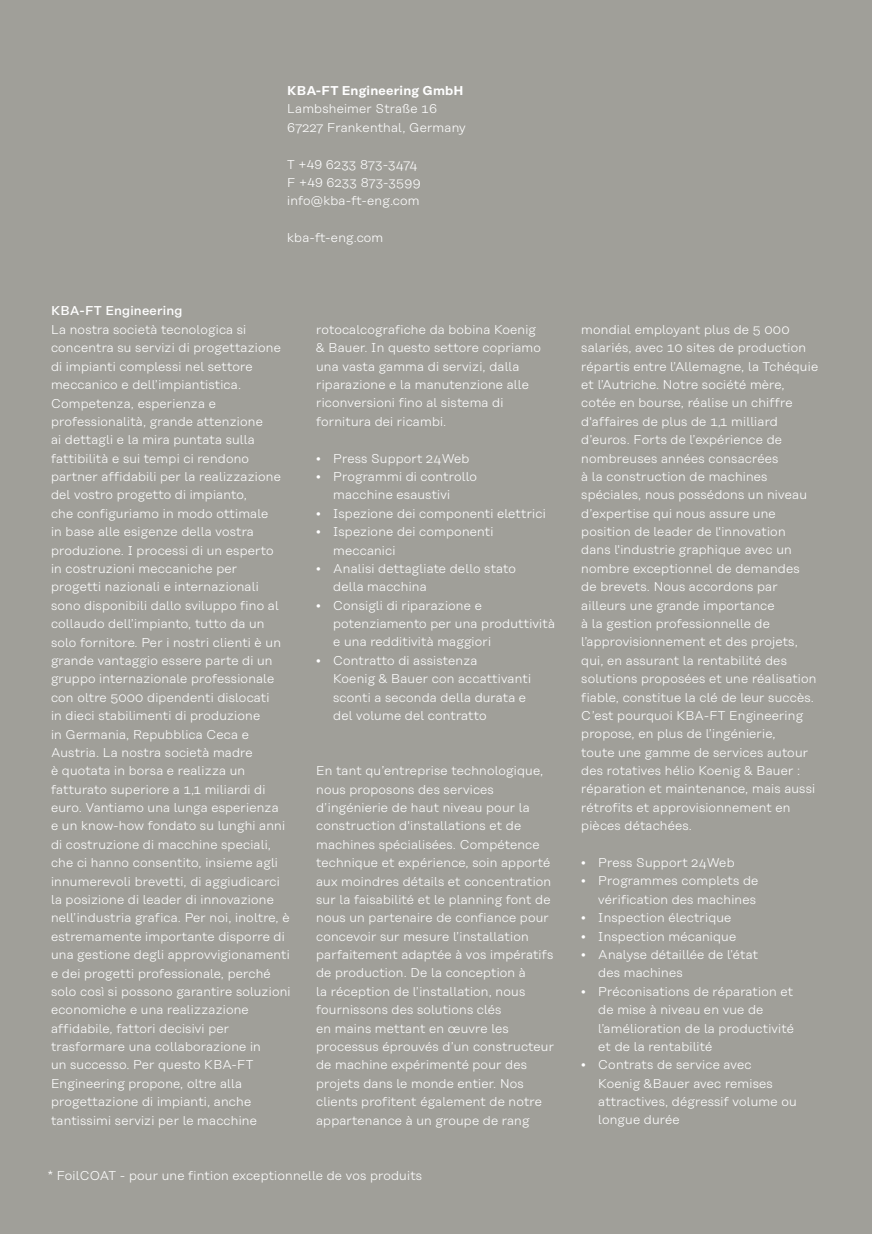
<style>
.page{position:relative;width:872px;height:1234px;background:#fff}
.page>*{position:absolute;margin:0;border:0;box-sizing:border-box;transform-origin:0 0}
.t1{font:300 12.75px/18.3px "Koenig&Bauer T";letter-spacing:.015em;color:#fff}
.t2{font:600 12.75px "Koenig&Bauer T";letter-spacing:.015em;color:#fff}
.t3{font:500 12.75px "Koenig&Bauer H";letter-spacing:.015em;color:#fff}
.s1{font-family:"Koenig&Bauer H"}
</style>
<div class="page">
<div style="left:0;top:0;width:872px;height:1233px;background:#a09f99"></div>
<p class="t3" style="left:51px;top:303px;width:133px">KBA-FT Engineering</p>
<p class="t2" style="left:287px;top:83px;width:178px">KBA-FT Engineering GmbH</p>
<p class="t1" style="left:287px;top:100px;width:180px">Lambsheimer Straße 16<br>67227 Frankenthal, Germany</p>
<p class="t1" style="left:287px;top:155px;width:135px"><span class="s1">T +49</span> 6233 873-3474<br><span class="s1">F +49</span> 6233 873-3599 info@kba-ft-eng.com</p>
<p class="t1" style="left:287px;top:228px;width:98px">kba-ft-eng.com</p>
<p class="t1" style="left:51px;top:320px;width:241px">La nostra società tecnologica si concentra su servizi di progettazione di impianti complessi nel settore meccanico e dell’impiantistica.<br>Competenza, esperienza e professionalità, grande attenzione<br>ai dettagli e la mira puntata sulla fattibilità e sui tempi ci rendono partner affidabili per la realizzazione del vostro progetto di impianto,<br>che configuriamo in modo ottimale<br>in base alle esigenze della vostra produzione. I processi di un esperto<br>in costruzioni meccaniche per<br>progetti nazionali e internazionali sono disponibili dallo sviluppo fino al collaudo dell’impianto, tutto da un solo fornitore. Per i nostri clienti è un grande vantaggio essere parte di un gruppo internazionale professionale con oltre 5000 dipendenti dislocati<br>in dieci stabilimenti di produzione<br>in Germania, Repubblica Ceca e Austria. La nostra società madre<br>è quotata in borsa e realizza un fatturato superiore a 1,1 miliardi di euro. Vantiamo una lunga esperienza<br>e un know-how fondato su lunghi anni di costruzione di macchine speciali, che ci hanno consentito, insieme agli innumerevoli brevetti, di aggiudicarci la posizione di leader di innovazione nell’industria grafica. Per noi, inoltre, è estremamente importante disporre di una gestione degli approvvigionamenti e dei progetti professionale, perché solo così si possono garantire soluzioni economiche e una realizzazione affidabile, fattori decisivi per trasformare una collaborazione in<br>un successo. Per questo KBA-FT Engineering propone, oltre alla progettazione di impianti, anche tantissimi servizi per le macchine</p>
<p class="t1" style="left:316px;top:320px;width:226px">rotocalcografiche da bobina Koenig &amp; Bauer. In questo settore copriamo una vasta gamma di servizi, dalla riparazione e la manutenzione alle riconversioni fino al sistema di fornitura dei ricambi.</p>
<p class="t1" style="left:316px;top:449px;width:155px">• Press Support 24Web</p>
<p class="t1" style="left:333px;top:467px;width:145px;text-indent:-17px">• Programmi di controllo macchine esaustivi</p>
<p class="t1" style="left:316px;top:504px;width:231px">• Ispezione dei componenti elettrici</p>
<p class="t1" style="left:333px;top:522px;width:162px;text-indent:-17px">• Ispezione dei componenti meccanici</p>
<p class="t1" style="left:333px;top:559px;width:184px;text-indent:-17px">• Analisi dettagliate dello stato della macchina</p>
<p class="t1" style="left:333px;top:596px;width:223px;text-indent:-17px">• Consigli di riparazione e potenziamento per una produttività e una redditività maggiori</p>
<p class="t1" style="left:333px;top:651px;width:199px;text-indent:-17px">• Contratto di assistenza<br>Koenig &amp; Bauer con accattivanti sconti a seconda della durata e del volume del contratto</p>
<p class="t1" style="left:316px;top:761px;width:239px">En tant qu’entreprise technologique, nous proposons des services d’ingénierie de haut niveau pour la construction d'installations et de machines spécialisées. Compétence technique et expérience, soin apporté aux moindres détails et concentration sur la faisabilité et le planning font de nous un partenaire de confiance pour concevoir sur mesure l’installation parfaitement adaptée à vos impératifs de production. De la conception à<br>la réception de l’installation, nous fournissons des solutions clés<br>en mains mettant en œuvre les processus éprouvés d’un constructeur de machine expérimenté pour des projets dans le monde entier. Nos clients profitent également de notre appartenance à un groupe de rang</p>
<p class="t1" style="left:48px;top:1165px;width:376px">* FoilCOAT - pour une fintion exceptionnelle de vos produits</p>
<p class="t1" style="left:581px;top:320px;width:238px">mondial employant plus de 5 000 salariés, avec 10 sites de production répartis entre l’Allemagne, la Tchéquie et l’Autriche. Notre société mère, cotée en bourse, réalise un chiffre d'affaires de plus de 1,1 milliard d’euros. Forts de l’expérience de nombreuses années consacrées<br>à la construction de machines spéciales, nous possédons un niveau d’expertise qui nous assure une position de leader de l'innovation dans l'industrie graphique avec un nombre exceptionnel de demandes<br>de brevets. Nous accordons par ailleurs une grande importance<br>à la gestion professionnelle de l’approvisionnement et des projets, qui, en assurant la rentabilité des solutions proposées et une réalisation fiable, constitue la clé de leur succès.<br>C’est pourquoi KBA-FT Engineering propose, en plus de l’ingénierie,<br>toute une gamme de services autour des rotatives hélio Koenig &amp; Bauer : réparation et maintenance, mais aussi rétrofits et approvisionnement en pièces détachées.</p>
<p class="t1" style="left:581px;top:853px;width:155px">• Press Support 24Web</p>
<p class="t1" style="left:581px;top:871px;width:178px;text-align:right">• Programmes complets de vérification des machines</p>
<p class="t1" style="left:581px;top:908px;width:152px">• Inspection électrique</p>
<p class="t1" style="left:581px;top:926px;width:156px">• Inspection mécanique</p>
<p class="t1" style="left:598px;top:945px;width:161px;text-indent:-17px">• Analyse détaillée de l’état des machines</p>
<p class="t1" style="left:598px;top:981px;width:197px;text-indent:-17px">• Préconisations de réparation et de mise à niveau en vue de l’amélioration de la productivité et de la rentabilité</p>
<p class="t1" style="left:598px;top:1055px;width:200px;text-indent:-17px">• Contrats de service avec<br>Koenig &amp;Bauer avec remises attractives, dégressif volume ou longue durée</p>
</div>
